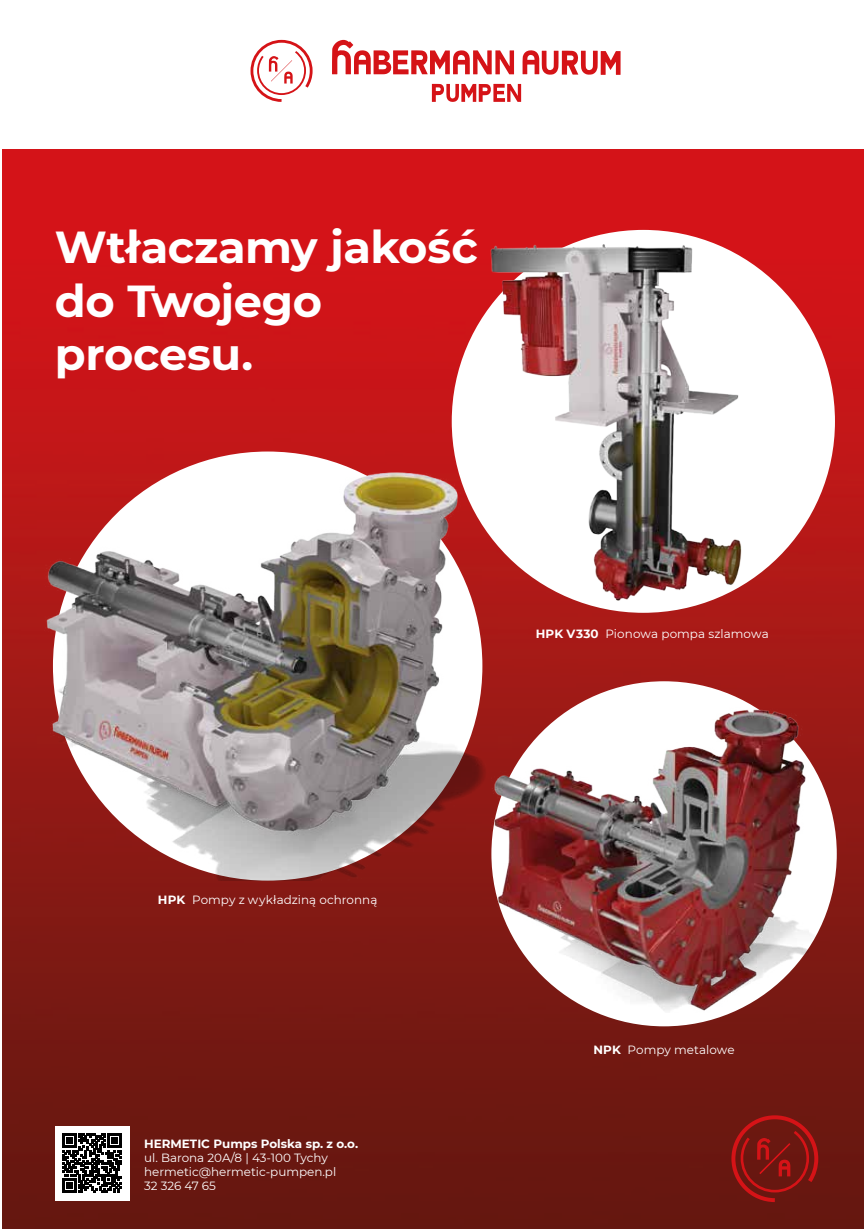
<style>
.page{position:relative;width:864px;height:1229px;background:#fff}
.page>*{position:absolute;margin:0;border:0;box-sizing:border-box;transform-origin:0 0}
.t1{font:700 44.7px/53.7px "Montserrat";letter-spacing:-.01em;color:#fff}
.t2{font:11.85px/14.2px "Montserrat";color:#fff}
.t3{font:700 11.85px "Montserrat";color:#fff}
.s1{font-weight:700}
</style>
<div class="page">
<img style="left:2px;top:150px;width:861px;height:1079px">
<svg style="left:729px;top:1113px;width:90px;height:91px"></svg>
<svg style="left:332px;top:40px;width:182px;height:34px"></svg>
<svg style="left:522px;top:50px;width:98px;height:25px"></svg>
<svg style="left:431px;top:84px;width:90px;height:18px"></svg>
<svg style="left:250px;top:39px;width:63px;height:63px"></svg>
<div style="left:55px;top:1126px;width:74px;height:74px;background:#fff"></div>
<svg style="left:63px;top:1134px;width:58px;height:58px"></svg>
<div style="left:451px;top:230px;width:383px;height:383px;background:#fff;border-radius:50%"></div>
<img style="left:451px;top:203px;width:349px;height:419px">
<img style="left:2px;top:438px;width:486px;height:443px">
<img style="left:469px;top:668px;width:394px;height:358px">
<h1 class="t1" style="left:55px;top:218px;width:424px">Wtłaczamy jakość do Twojego procesu.</h1>
<p class="t2" style="left:535px;top:626px;width:234px"><span class="s1">HPK V330</span> Pionowa pompa szlamowa</p>
<p class="t2" style="left:158px;top:892px;width:221px"><span class="s1">HPK</span> Pompy z wykładziną ochronną</p>
<p class="t3" style="left:144px;top:1135px;width:215px">HERMETIC Pumps Polska sp. z o.o.</p>
<p class="t2" style="left:144px;top:1150px;width:193px">ul. Barona 20A/8 | 43-100 Tychy hermetic@hermetic-pumpen.pl<br>32 326 47 65</p>
<p class="t2" style="left:593px;top:1042px;width:143px"><span class="s1">NPK</span> Pompy metalowe</p>
</div>
